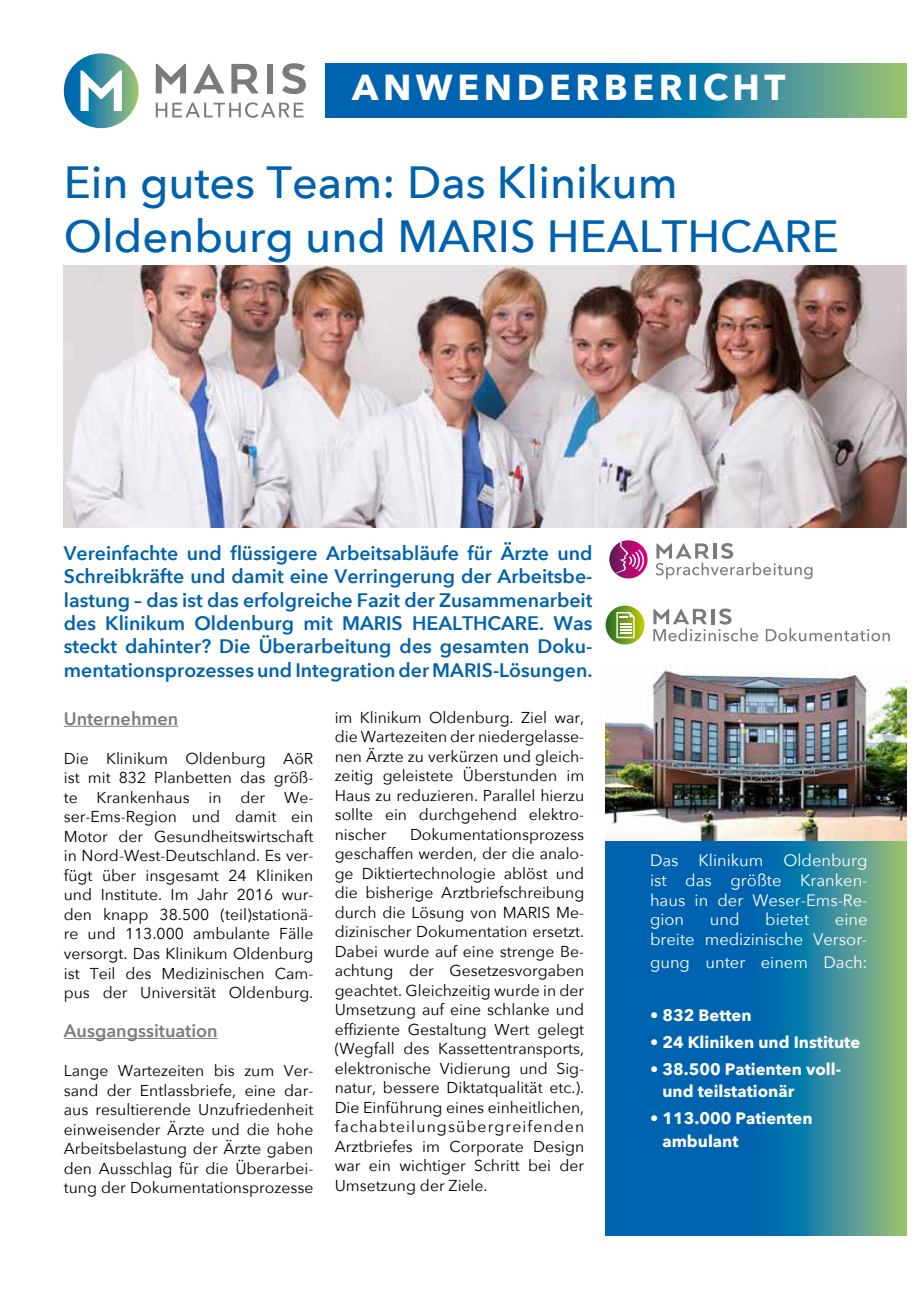
<style>
.page{position:relative;width:919px;height:1289px;background:#fff}
.page>*{position:absolute;margin:0;border:0;box-sizing:border-box;transform-origin:0 0}
.t1{font:500 45px/54px "Avenir Next";color:#0062ae}
.t2{font:700 36px "Avenir Next";letter-spacing:.125em;color:#fff}
.t3{font:600 19.5px/23.4px "Avenir Next";color:#0062ae;text-align:justify}
.t4{font:600 18px "Avenir Next";color:#7b7b7b}
.t5{font:16.5px/19.8px "Avenir Next";color:#fff;text-align:justify}
.t6{font:700 16.5px/22.5px "Avenir Next";color:#fff}
.t7{font:15.75px/19.5px "Avenir Next";color:#000;text-align:justify}
</style>
<div class="page">
<hr style="left:64px;top:725px;width:114px;height:1px;background:#7b7b7b">
<hr style="left:64px;top:1037px;width:154px;height:1px;background:#7b7b7b">
<svg style="left:605px;top:840px;width:301px;height:395px;background:#1e79a4"></svg>
<img style="left:64px;top:266px;width:842px;height:261px">
<svg style="left:156px;top:64px;width:30px;height:29px"></svg>
<svg style="left:193px;top:64px;width:31px;height:29px"></svg>
<svg style="left:231px;top:64px;width:27px;height:29px"></svg>
<div style="left:267px;top:64px;width:6px;height:29px;background:#7c7b7b"></div>
<svg style="left:282px;top:63px;width:24px;height:31px"></svg>
<svg style="left:64px;top:53px;width:75px;height:75px;background:#41929c"></svg>
<svg style="left:80px;top:71px;width:42px;height:40px"></svg>
<svg style="left:156px;top:102px;width:147px;height:16px"></svg>
<img style="left:605px;top:669px;width:301px;height:171px">
<svg style="left:326px;top:64px;width:580px;height:54px;background:#1e79a4"></svg>
<svg style="left:609px;top:540px;width:38px;height:38px"></svg>
<svg style="left:655px;top:543px;width:157px;height:36px"></svg>
<svg style="left:615px;top:542px;width:29px;height:31px"></svg>
<svg style="left:653px;top:608px;width:105px;height:33px"></svg>
<svg style="left:765px;top:628px;width:124px;height:13px"></svg>
<svg style="left:605px;top:605px;width:39px;height:39px"></svg>
<svg style="left:616px;top:612px;width:18px;height:26px"></svg>
<h2 class="t2" style="left:352px;top:56px;width:435px">ANWENDERBERICHT</h2>
<h1 class="t1" style="left:64px;top:154px;width:776px">Ein gutes Team: Das Klinikum<br>Oldenburg und MARIS HEALTHCARE</h1>
<p class="t3" style="left:64px;top:541px;width:530px">Vereinfachte und flüssigere Arbeitsabläufe für Ärzte und Schreibkräfte und damit eine Verringerung der Arbeitsbe&shy;lastung – das ist das erfolgreiche Fazit der Zusammenarbeit des Klinikum Oldenburg mit MARIS HEALTHCARE. Was steckt dahinter? Die Überarbeitung des gesamten Doku&shy;mentationsprozesses und Integration der MARIS-Lösungen.</p>
<p class="t4" style="left:64px;top:703px;width:116px">Unternehmen</p>
<p class="t7" style="left:64px;top:748px;width:251px">Die Klinikum Oldenburg AöR ist mit 832 Planbetten das größ&shy;te Krankenhaus in der We&shy;ser-Ems-Region und damit ein Motor der Gesundheitswirtschaft in Nord-West-Deutschland. Es ver&shy;fügt über insgesamt 24 Kliniken und Institute. Im Jahr 2016 wur&shy;den knapp 38.500 (teil)stationä&shy;re und 113.000 ambulante Fälle versorgt. Das Klinikum Oldenburg ist Teil des Medizinischen Cam&shy;pus der Universität Oldenburg.</p>
<p class="t4" style="left:64px;top:1015px;width:155px">Ausgangssituation</p>
<p class="t7" style="left:64px;top:1060px;width:251px">Lange Wartezeiten bis zum Ver&shy;sand der Entlassbriefe, eine dar&shy;aus resultierende Unzufriedenheit einweisender Ärzte und die hohe Arbeitsbelastung der Ärzte gaben den Ausschlag für die Überarbei&shy;tung der Dokumentationsprozesse</p>
<p class="t7" style="left:334px;top:706px;width:251px">im Klinikum Oldenburg. Ziel war, die Wartezeiten der niedergelasse&shy;nen Ärzte zu verkürzen und gleich&shy;zeitig geleistete Überstunden im Haus zu reduzieren. Parallel hierzu sollte ein durchgehend elektro&shy;nischer</p>
<p class="t7" style="left:334px;top:823px;width:251px;text-indent:75px">Dokumentationsprozess geschaffen werden, der die analo&shy;ge Diktiertechnologie ablöst und die bisherige Arztbriefschreibung durch die Lösung von MARIS Me&shy;dizinischer Dokumentation ersetzt.<br>Dabei wurde auf eine strenge Be&shy;achtung der Gesetzesvorgaben geachtet. Gleichzeitig wurde in der Umsetzung auf eine schlanke und effiziente Gestaltung Wert gelegt (Wegfall des Kassettentransports, elektronische Vidierung und Sig&shy;natur, bessere Diktatqualität etc.).<br>Die Einführung eines einheitlichen, fachabteilungsübergreifenden Arztbriefes im Corporate Design war ein wichtiger Schritt bei der Umsetzung der Ziele.</p>
<p class="t5" style="left:650px;top:849px;width:219px">Das Klinikum Oldenburg ist das größte Kranken&shy;haus in der Weser-Ems-Re&shy;gion</p>
<p class="t5" style="left:709px;top:909px;width:31px">und</p>
<p class="t5" style="left:765px;top:909px;width:45px">bietet</p>
<p class="t5" style="left:650px;top:909px;width:219px;text-align:right">eine<br>breite medizinische Versor-</p>
<p class="t5" style="left:650px;top:951px;width:219px">gung unter einem Dach:</p>
<p class="t6" style="left:650px;top:1003px;width:103px">• 832 Betten</p>
<p class="t6" style="left:650px;top:1030px;width:212px">• 24 Kliniken und Institute</p>
<p class="t6" style="left:662px;top:1057px;width:180px;text-indent:-12px">• 38.500 Patienten voll&shy;und teilstationär</p>
<p class="t6" style="left:662px;top:1106px;width:152px;text-indent:-12px">• 113.000 Patienten ambulant</p>
</div>
